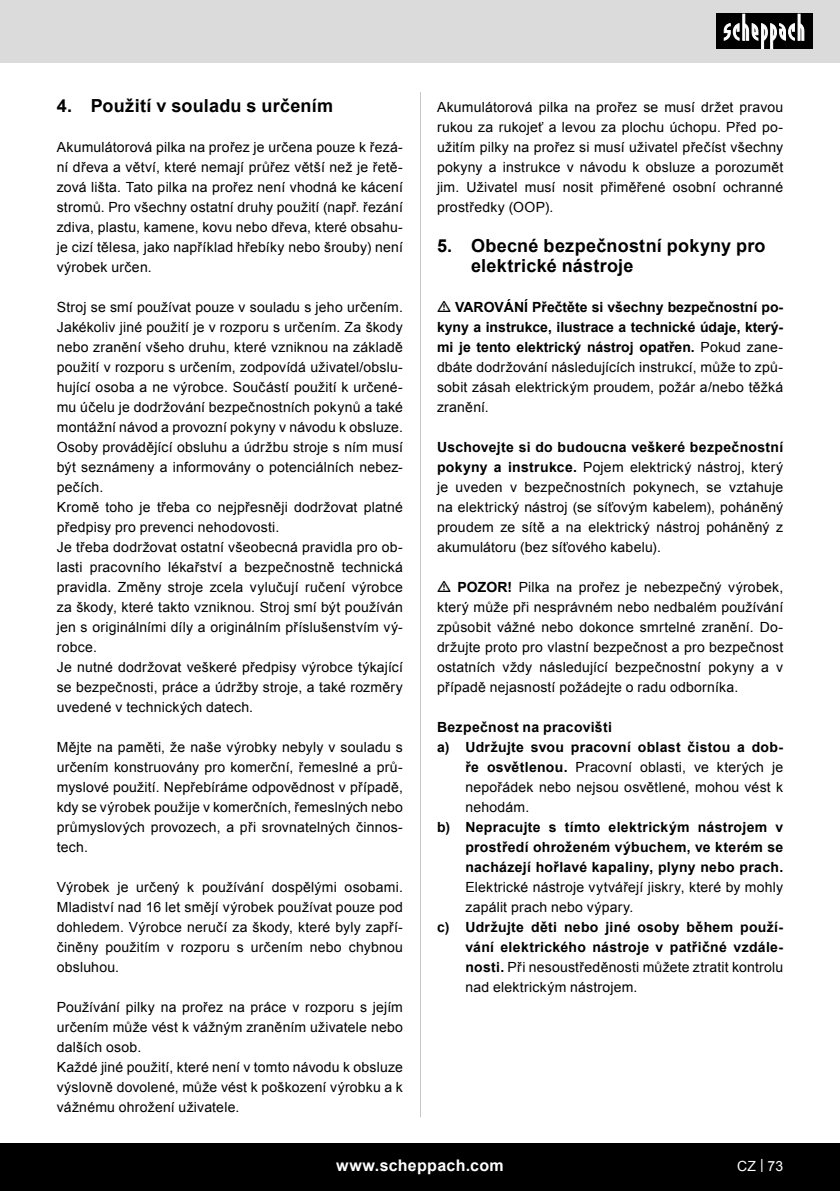
<style>
.page{position:relative;width:840px;height:1191px;background:#fff}
.page>*{position:absolute;margin:0;border:0;box-sizing:border-box;transform-origin:0 0}
.t1{font:700 18px/20px "Arial";letter-spacing:.015em;color:#000}
.t2{font:700 16px "Arial";letter-spacing:.02em;color:#fff}
.t3{font:14px/20px "Arial";letter-spacing:.015em;color:#000;text-align:justify}
.t4{font:700 14px/20px "Arial";letter-spacing:.02em;color:#000;text-align:justify}
.t5{font:14px "Arial";color:#fff}
.s1{font-weight:400}
.s2{font-weight:700}
</style>
<div class="page">
<div style="left:0;top:0;width:839px;height:63px;background:#dbdbdb"></div>
<div style="left:0;top:1143px;width:839px;height:48px;background:#000"></div>
<div style="left:716px;top:14px;width:96px;height:35px;background:#000"></div>
<svg style="left:723px;top:14px;width:81px;height:35px"></svg>
<hr style="left:420px;top:92px;width:1px;height:1025px;background:#c7c7c7">
<p class="t1" style="left:57px;top:96px;width:278px">4. Použití v souladu s určením</p>
<p class="t3" style="left:57px;top:137px;width:347px">Akumulátorová pilka na prořez je určena pouze k řezá&shy;ní dřeva a větví, které nemají průřez větší než je řetě&shy;zová lišta. Tato pilka na prořez není vhodná ke kácení stromů. Pro všechny ostatní druhy použití (např. řezání zdiva, plastu, kamene, kovu nebo dřeva, které obsahu&shy;je cizí tělesa, jako například hřebíky nebo šrouby) není výrobek určen.</p>
<p class="t3" style="left:57px;top:297px;width:347px">Stroj se smí používat pouze v souladu s jeho určením.<br>Jakékoliv jiné použití je v rozporu s určením. Za škody nebo zranění všeho druhu, které vzniknou na základě použití v rozporu s určením, zodpovídá uživatel/obslu&shy;hující osoba a ne výrobce. Součástí použití k určené&shy;mu účelu je dodržování bezpečnostních pokynů a také montážní návod a provozní pokyny v návodu k obsluze.</p>
<p class="t3" style="left:57px;top:437px;width:347px">Osoby provádějící obsluhu a údržbu stroje s ním musí být seznámeny a informovány o potenciálních nebez&shy;pečích.</p>
<p class="t3" style="left:57px;top:497px;width:347px">Kromě toho je třeba co nejpřesněji dodržovat platné předpisy pro prevenci nehodovosti.</p>
<p class="t3" style="left:57px;top:537px;width:347px">Je třeba dodržovat ostatní všeobecná pravidla pro ob&shy;lasti pracovního lékařství a bezpečnostně technická pravidla. Změny stroje zcela vylučují ručení výrobce za škody, které takto vzniknou. Stroj smí být používán jen s originálními díly a originálním příslušenstvím vý&shy;robce.</p>
<p class="t3" style="left:57px;top:657px;width:347px">Je nutné dodržovat veškeré předpisy výrobce týkající se bezpečnosti, práce a údržby stroje, a také rozměry uvedené v technických datech.</p>
<p class="t3" style="left:57px;top:737px;width:347px">Mějte na paměti, že naše výrobky nebyly v souladu s určením konstruovány pro komerční, řemeslné a prů&shy;myslové použití. Nepřebíráme odpovědnost v případě, kdy se výrobek použije v komerčních, řemeslných nebo průmyslových provozech, a při srovnatelných činnos&shy;tech.</p>
<p class="t3" style="left:57px;top:877px;width:347px">Výrobek je určený k používání dospělými osobami.<br>Mladiství nad 16 let smějí výrobek používat pouze pod dohledem. Výrobce neručí za škody, které byly zapří&shy;činěny použitím v rozporu s určením nebo chybnou obsluhou.</p>
<p class="t3" style="left:57px;top:997px;width:347px">Používání pilky na prořez na práce v rozporu s jejím určením může vést k vážným zraněním uživatele nebo dalších osob.</p>
<p class="t3" style="left:57px;top:1057px;width:347px">Každé jiné použití, které není v tomto návodu k obsluze výslovně dovolené, může vést k poškození výrobku a k vážnému ohrožení uživatele.</p>
<p class="t3" style="left:437px;top:97px;width:347px">Akumulátorová pilka na prořez se musí držet pravou rukou za rukojeť a levou za plochu úchopu. Před po&shy;užitím pilky na prořez si musí uživatel přečíst všechny pokyny a instrukce v návodu k obsluze a porozumět jim. Uživatel musí nosit přiměřené osobní ochranné prostředky (OOP).</p>
<p class="t1" style="left:471px;top:236px;width:296px;text-indent:-34px">5. Obecné bezpečnostní pokyny pro elektrické nástroje</p>
<p class="t4" style="left:437px;top:298px;width:347px;text-indent:18px">VAROVÁNÍ Přečtěte si všechny bezpečnostní po&shy;kyny a instrukce, ilustrace a technické údaje, který&shy;mi je tento elektrický nástroj opatřen. <span class="s1">Pokud zane&shy;dbáte dodržování následujících instrukcí, může to způ&shy;sobit zásah elektrickým proudem, požár a/nebo těžká zranění.</span></p>
<p class="t3" style="left:437px;top:437px;width:347px"><span class="s2">Uschovejte si do budoucna veškeré bezpečnostní pokyny a instrukce.</span> Pojem elektrický nástroj, který je uveden v bezpečnostních pokynech, se vztahuje na elektrický nástroj (se síťovým kabelem), poháněný proudem ze sítě a na elektrický nástroj poháněný z akumulátoru (bez síťového kabelu).</p>
<p class="t3" style="left:437px;top:577px;width:347px;text-indent:21px"><span class="s2">POZOR!</span> Pilka na prořez je nebezpečný výrobek, který může při nesprávném nebo nedbalém používání způsobit vážné nebo dokonce smrtelné zranění. Do&shy;držujte proto pro vlastní bezpečnost a pro bezpečnost ostatních vždy následující bezpečnostní pokyny a v případě nejasností požádejte o radu odborníka.</p>
<p class="t4" style="left:437px;top:718px;width:176px">Bezpečnost na pracovišti</p>
<p class="t3" style="left:465px;top:737px;width:319px;text-indent:-28px"><span class="s2">a) Udržujte svou pracovní oblast čistou a dob&shy;ře osvětlenou.</span> Pracovní oblasti, ve kterých je nepořádek nebo nejsou osvětlené, mohou vést k nehodám.</p>
<p class="t4" style="left:465px;top:818px;width:319px;text-indent:-28px">b) Nepracujte s tímto elektrickým nástrojem v prostředí ohroženém výbuchem, ve kterém se nacházejí hořlavé kapaliny, plyny nebo prach.<br><span class="s1">Elektrické nástroje vytvářejí jiskry, které by mohly zapálit prach nebo výpary.</span></p>
<p class="t4" style="left:465px;top:918px;width:319px;text-indent:-28px">c) Udržujte děti nebo jiné osoby během použí&shy;vání elektrického nástroje v patřičné vzdále&shy;nosti. <span class="s1">Při nesoustředěnosti můžete ztratit kontrolu nad elektrickým nástrojem.</span></p>
<p class="t2" style="left:336px;top:1154px;width:169px">www.scheppach.com</p>
<p class="t5" style="left:736px;top:1156px;width:47px">CZ | 73</p>
</div>
